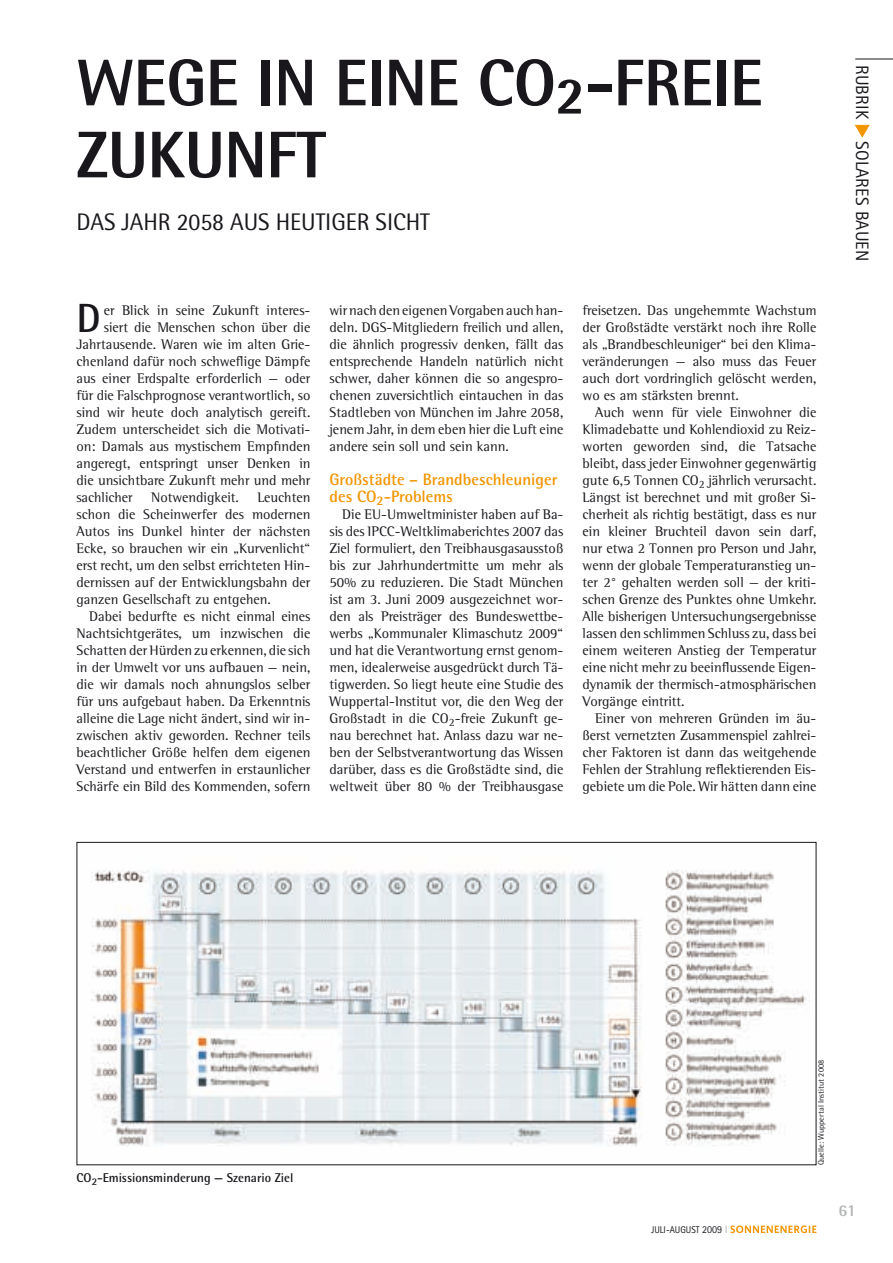
<style>
.page{position:relative;width:893px;height:1263px;background:#fff}
.page>*{position:absolute;margin:0;border:0;box-sizing:border-box;transform-origin:0 0}
.t1{font:800 66px/72px "Rotis Semi Sans Std";letter-spacing:-.005em;color:#1a171c;scale:.96 1}
.t2{font:700 40.8px "Rotis Semi Sans Std";color:#1a171c}
.t3{font:24px "Rotis Semi Sans Std";letter-spacing:-.005em;color:#1a171c}
.t4{font:18px "Rotis Sans Serif Std";letter-spacing:.01em;color:#1a171c}
.t5{font:700 16.5px/17px "Rotis Semi Sans Std";color:#f39500}
.t6{font:700 16.5px "Rotis Semi Sans Std";color:#b1b3b4}
.t7{font:14.25px/17px "Rotis Semi Serif Std";color:#1a171c;text-align:justify}
.t8{font:700 12.75px "Rotis Semi Sans Std";color:#1a171c}
.t9{font:9.75px "Rotis Sans Serif Std";color:#1a171c;scale:.95 1}
.t10{font:8.25px "Rotis Semi Sans Std";letter-spacing:.01em;color:#1a171c}
.s1{color:#0076bd}
.s2{font-size:10.65px}
.s3{font-size:10.8px;color:#b1b3b4}
</style>
<div class="page">
<svg style="left:730px;top:1225px;width:86px;height:8px"></svg>
<hr style="left:855px;top:59px;width:38px;height:1px;background:#1a171c">
<img style="left:91px;top:870px;width:718px;height:277px">
<svg style="left:855px;top:125px;width:14px;height:12px"></svg>
<h1 class="t1" style="left:77px;top:46px;width:716px">WEGE IN EINE CO<sub>2</sub>-FREIE<br>ZUKUNFT</h1>
<h3 class="t3" style="left:77px;top:207px;width:261px">DAS JAHR 2058 AUS HEUTIGER</h3>
<h3 class="t3" style="left:376px;top:207px;width:56px">SICHT</h3>
<h2 class="t2" style="left:77px;top:293px;width:21px">D</h2>
<p class="t7" style="left:104px;top:301px;width:208px">er Blick in seine Zukunft interes-</p>
<p class="t7" style="left:104px;top:318px;width:208px">siert die Menschen schon über die</p>
<p class="t7" style="left:77px;top:335px;width:235px">Jahrtausende. Waren wie im alten Grie-</p>
<p class="t7" style="left:77px;top:352px;width:235px">chenland dafür noch schweflige Dämpfe</p>
<p class="t7" style="left:77px;top:369px;width:235px">aus einer Erdspalte erforderlich — oder</p>
<p class="t7" style="left:77px;top:386px;width:235px">für die Falschprognose verantwortlich, so</p>
<p class="t7" style="left:77px;top:403px;width:235px">sind wir heute doch analytisch gereift.</p>
<p class="t7" style="left:77px;top:420px;width:235px">Zudem unterscheidet sich die Motivati-</p>
<p class="t7" style="left:77px;top:437px;width:235px">on: Damals aus mystischem Empfinden</p>
<p class="t7" style="left:77px;top:454px;width:235px">angeregt, entspringt unser Denken in</p>
<p class="t7" style="left:77px;top:471px;width:235px">die unsichtbare Zukunft mehr und mehr</p>
<p class="t7" style="left:77px;top:489px;width:58px">sachlicher</p>
<p class="t7" style="left:151px;top:489px;width:89px">Notwendigkeit.</p>
<p class="t7" style="left:77px;top:489px;width:235px;text-indent:181px">Leuchten schon die Scheinwerfer des modernen Autos ins Dunkel hinter der nächsten Ecke, so brauchen wir ein „Kurvenlicht“ erst recht, um den selbst errichteten Hin&shy;dernissen auf der Entwicklungsbahn der ganzen Gesellschaft zu entgehen.</p>
<p class="t7" style="left:77px;top:608px;width:235px;text-indent:13px">Dabei bedurfte es nicht einmal eines Nachtsichtgerätes, um inzwischen die Schatten der Hürden zu erkennen, die sich in der Umwelt vor uns aufbauen — nein, die wir damals noch ahnungslos selber für uns aufgebaut haben. Da Erkenntnis alleine die Lage nicht ändert, sind wir in&shy;zwischen aktiv geworden. Rechner teils beachtlicher Größe helfen dem eigenen Verstand und entwerfen in erstaunlicher Schärfe ein Bild des Kommenden, sofern</p>
<p class="t7" style="left:330px;top:302px;width:235px">wir nach den eigenen Vorgaben auch han&shy;deln. DGS-Mitgliedern freilich und allen, die ähnlich progressiv denken, fällt das entsprechende Handeln natürlich nicht schwer, daher können die so angespro&shy;chenen zuversichtlich eintauchen in das Stadtleben von München im Jahre 2058, jenem Jahr, in dem eben hier die Luft eine andere sein soll und sein kann.</p>
<p class="t5" style="left:330px;top:470px;width:230px">Großstädte – Brandbeschleuniger des CO<sub>2</sub>-Problems</p>
<p class="t7" style="left:330px;top:505px;width:235px;text-indent:13px">Die EU-Umweltminister haben auf Ba&shy;sis des IPCC-Weltklimaberichtes 2007 das Ziel formuliert, den Treibhausgasausstoß bis zur Jahrhundertmitte um mehr als 50% zu reduzieren. Die Stadt München ist am 3. Juni 2009 ausgezeichnet wor&shy;den als Preisträger des Bundeswettbe&shy;werbs „Kommunaler Klimaschutz 2009“ und hat die Verantwortung ernst genom&shy;men, idealerweise ausgedrückt durch Tä&shy;tigwerden. So liegt heute eine Studie des Wuppertal-Institut vor, die den Weg der Großstadt in die CO<sub>2</sub>-freie Zukunft ge&shy;nau berechnet hat. Anlass dazu war ne&shy;ben der Selbstverantwortung das Wissen darüber, dass es die Großstädte sind, die weltweit über 80 % der Treibhausgase</p>
<p class="t7" style="left:583px;top:301px;width:235px">freisetzen. Das ungehemmte Wachstum der Großstädte verstärkt noch ihre Rolle als „Brandbeschleuniger“ bei den Klima&shy;veränderungen — also muss das Feuer auch dort vordringlich gelöscht werden, wo es am stärksten brennt.</p>
<p class="t7" style="left:583px;top:403px;width:235px;text-indent:13px">Auch wenn für viele Einwohner die Klimadebatte und Kohlendioxid zu Reiz&shy;worten geworden sind, die Tatsache bleibt, dass jeder Einwohner gegenwärtig gute 6,5 Tonnen CO<sub>2</sub> jährlich verursacht.<br>Längst ist berechnet und mit großer Si&shy;cherheit als richtig bestätigt, dass es nur ein kleiner Bruchteil davon sein darf, nur etwa 2 Tonnen pro Person und Jahr, wenn der globale Temperaturanstieg un&shy;ter 2° gehalten werden soll — der kriti&shy;schen Grenze des Punktes ohne Umkehr.<br>Alle bisherigen Untersuchungsergebnisse lassen den schlimmen Schluss zu, dass bei einem weiteren Anstieg der Temperatur eine nicht mehr zu beeinflussende Eigen&shy;dynamik der thermisch-atmosphärischen Vorgänge eintritt.</p>
<p class="t7" style="left:583px;top:710px;width:235px;text-indent:13px">Einer von mehreren Gründen im äu&shy;ßerst vernetzten Zusammenspiel zahlrei&shy;cher Faktoren ist dann das weitgehende Fehlen der Strahlung reflektierenden Eis&shy;gebiete um die Pole. Wir hätten dann eine</p>
<p class="t4" style="left:873px;top:65px;width:198px;rotate:90deg">RU BRI K <span class="s1">◆</span> SOLARES BAU EN</p>
<p class="t8" style="left:77px;top:1170px;width:218px">CO<sub>2</sub>-Emissionsminderung — Szenario Ziel</p>
<p class="t9" style="left:651px;top:1223px;width:80px">JULI-AUGUST <span class="s2">2009</span> <span class="s3">I</span></p>
<p class="t10" style="left:816px;top:1165px;width:107px;rotate:-90deg">QUELLE: WUPPERTAL INSTITUT 2008</p>
<p class="t6" style="left:839px;top:1200px;width:19px">61</p>
</div>
